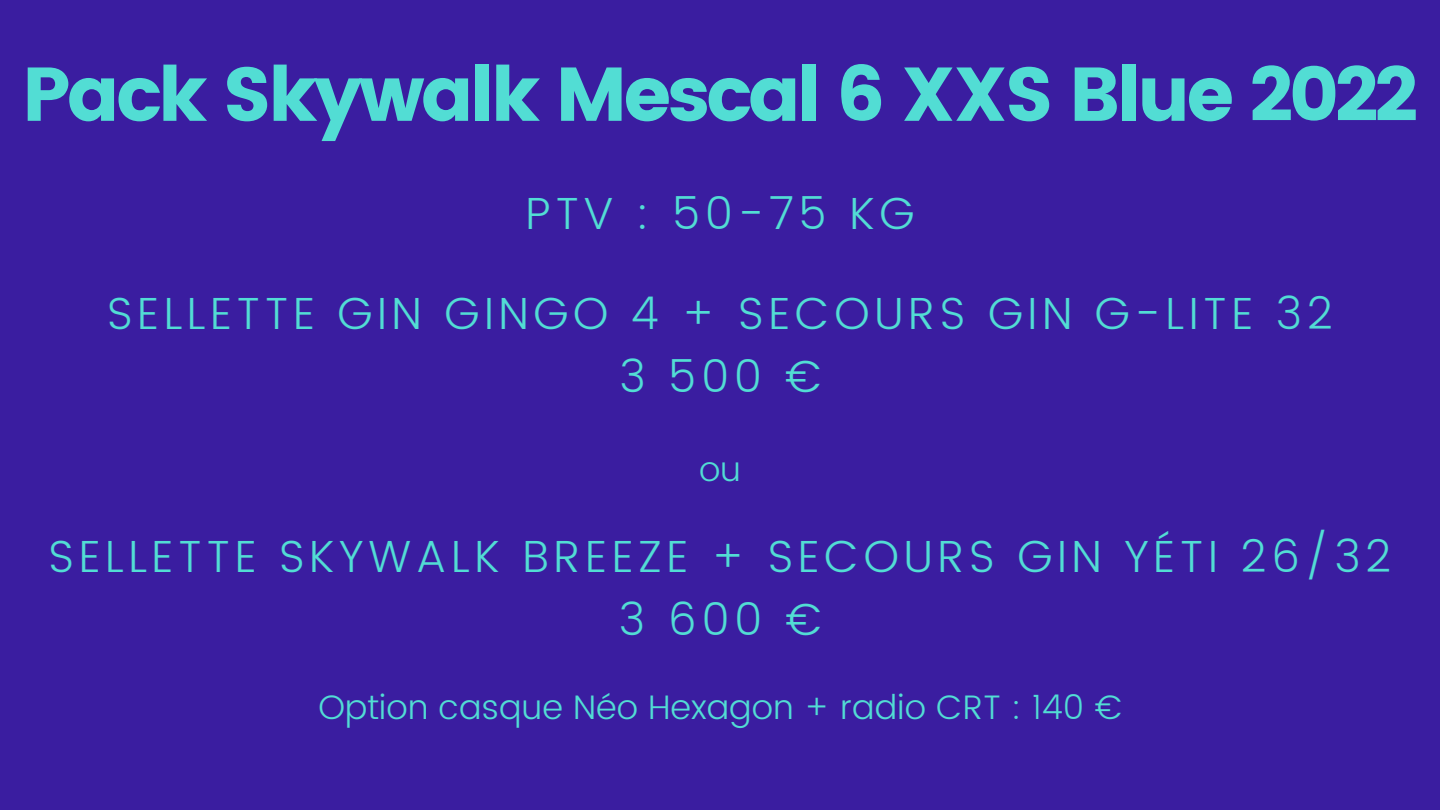
<style>
.page{position:relative;width:1440px;height:810px;background:#3a1da0}
.page>*{position:absolute;margin:0;border:0;box-sizing:border-box;transform-origin:0 0}
.t1{font:76px "Poppins";letter-spacing:-.05em;color:#52ddd4}
.t2{font:300 45px/63px "Poppins";letter-spacing:.1em;color:#52ddd4;text-align:center}
.t3{font:300 34px "Poppins";color:#52ddd4}
</style>
<div class="page">
<h1 class="t1" style="left:22px;top:50px;width:1398px">Pack Skywalk Mescal 6 XXS Blue 2022</h1>
<p class="t2" style="left:526px;top:182px;width:390px">PTV : 50-75 KG</p>
<p class="t2" style="left:107px;top:281px;width:1227px">SELLETTE GIN GINGO 4 + SECOURS GIN G-LITE 32<br>3 500 €</p>
<p class="t3" style="left:699px;top:449px;width:43px">ou</p>
<p class="t2" style="left:49px;top:525px;width:1344px">SELLETTE SKYWALK BREEZE + SECOURS GIN YÉTI 26/32<br>3 600 €</p>
<p class="t3" style="left:318px;top:687px;width:805px">Option casque Néo Hexagon + radio CRT : 140 €</p>
</div>
